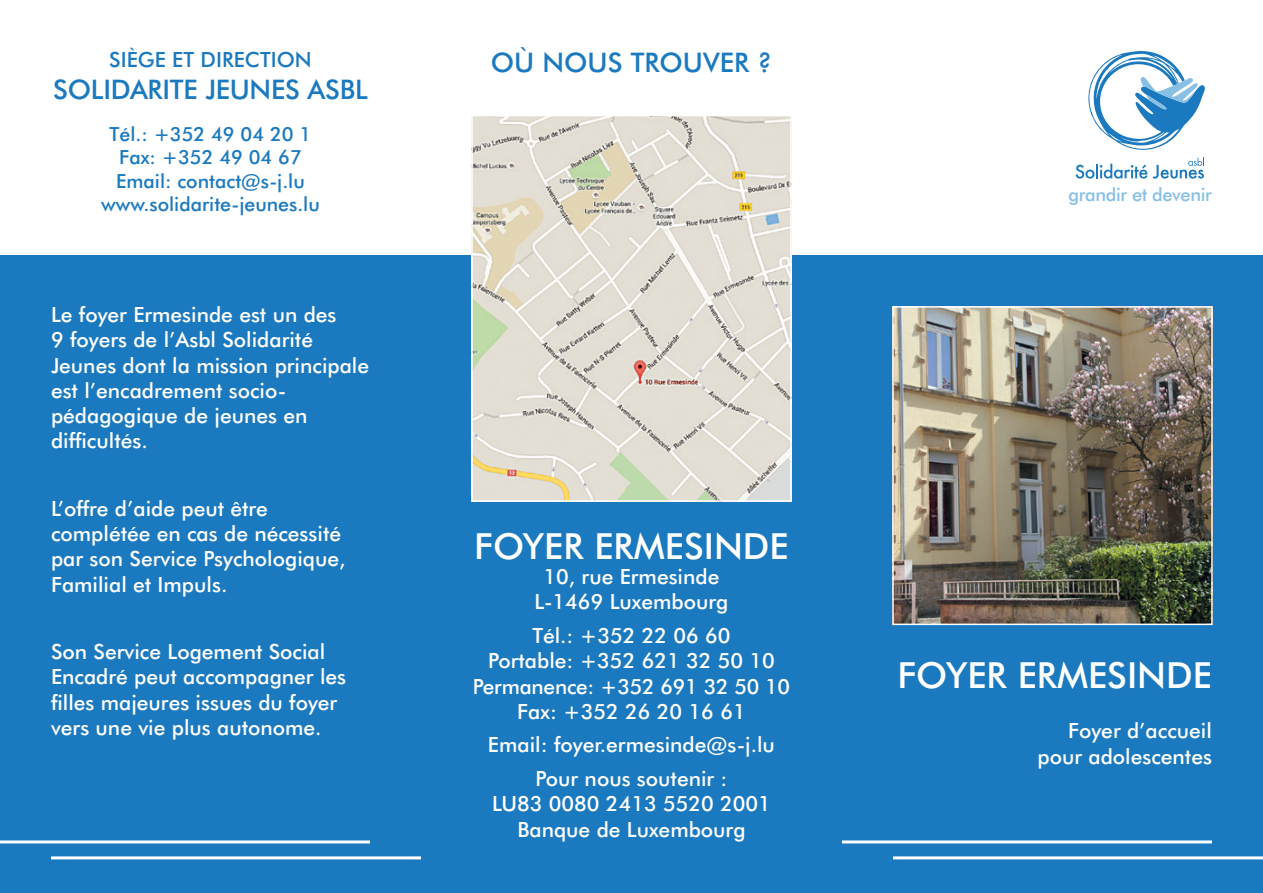
<style>
.page{position:relative;width:1263px;height:893px;background:#fff}
.page>*{position:absolute;margin:0;border:0;box-sizing:border-box;transform-origin:0 0}
.t1{font:500 36px "Futura BT";color:#fff}
.t2{font:500 27px "Futura BT";letter-spacing:-.01em;color:#1b79bf}
.t3{font:500 21px/25.2px "Futura BT";color:#fff}
.t4{font:500 21px "Futura BT";color:#1b79bf}
.t5{font:500 19.5px "Futura BT";color:#1b79bf}
.t6{font:500 18.3px "Futura BT";letter-spacing:-.02em;color:#88bfe5}
</style>
<div class="page">
<div style="left:0;top:255px;width:1263px;height:638px;background:#1b79bf"></div>
<img style="left:474px;top:118px;width:315px;height:381px">
<div style="left:471px;top:115px;width:321px;height:387px;border:2px solid #fff"></div>
<svg style="left:1088px;top:51px;width:117px;height:99px"></svg>
<svg style="left:1075px;top:158px;width:129px;height:21px"></svg>
<hr style="left:0;top:840px;width:370px;height:3px;background:#fff">
<hr style="left:51px;top:856px;width:370px;height:3px;background:#fff">
<hr style="left:842px;top:840px;width:370px;height:3px;background:#fff">
<hr style="left:893px;top:856px;width:370px;height:3px;background:#fff">
<img style="left:895px;top:309px;width:315px;height:313px">
<div style="left:892px;top:306px;width:321px;height:319px;border:2px solid #fff"></div>
<p class="t4" style="left:109px;top:47px;width:204px">SIÈGE ET DIRECTION</p>
<p class="t2" style="left:53px;top:73px;width:316px">SOLIDARITE JEUNES ASBL</p>
<p class="t5" style="left:110px;top:122px;width:203px">Tél.: +352 49 04 20 1</p>
<p class="t5" style="left:119px;top:145px;width:184px">Fax: +352 49 04 67</p>
<p class="t5" style="left:116px;top:169px;width:190px">Email: contact@s-j.lu</p>
<p class="t5" style="left:101px;top:192px;width:220px">www.solidarite-jeunes.lu</p>
<p class="t3" style="left:51px;top:302px;width:320px">Le foyer Ermesinde est un des<br>9 foyers de l’Asbl Solidarité<br>Jeunes dont la mission principale est l’encadrement socio&shy;pédagogique de jeunes en difficultés.</p>
<p class="t3" style="left:51px;top:496px;width:296px">L’offre d’aide peut être complétée en cas de nécessité par son Service Psychologique,<br>Familial et Impuls.</p>
<p class="t3" style="left:51px;top:639px;width:297px">Son Service Logement Social<br>Encadré peut accompagner les filles majeures issues du foyer vers une vie plus autonome.</p>
<p class="t2" style="left:491px;top:46px;width:283px">OÙ NOUS TROUVER ?</p>
<p class="t1" style="left:474px;top:524px;width:316px">FOYER ERMESINDE</p>
<p class="t3" style="left:544px;top:564px;width:177px">10, rue Ermesinde</p>
<p class="t3" style="left:535px;top:589px;width:195px">L-1469 Luxembourg</p>
<p class="t3" style="left:532px;top:623px;width:200px">Tél.: +352 22 06 60</p>
<p class="t3" style="left:488px;top:648px;width:288px">Portable: +352 621 32 50 10</p>
<p class="t3" style="left:473px;top:673px;width:319px">Permanence: +352 691 32 50 10</p>
<p class="t3" style="left:517px;top:698px;width:230px">Fax: +352 26 20 16 61</p>
<p class="t3" style="left:488px;top:732px;width:288px">Email: foyer.ermesinde@s-j.lu</p>
<p class="t3" style="left:535px;top:766px;width:194px">Pour nous soutenir :</p>
<p class="t3" style="left:492px;top:791px;width:280px">LU83 0080 2413 5520 2001</p>
<p class="t3" style="left:517px;top:816px;width:230px">Banque de Luxembourg</p>
<p class="t6" style="left:1068px;top:183px;width:145px">grandir et devenir</p>
<p class="t1" style="left:897px;top:653px;width:316px">FOYER ERMESINDE</p>
<p class="t3" style="left:1037px;top:718px;width:176px;text-align:right">Foyer d’accueil pour adolescentes</p>
</div>
